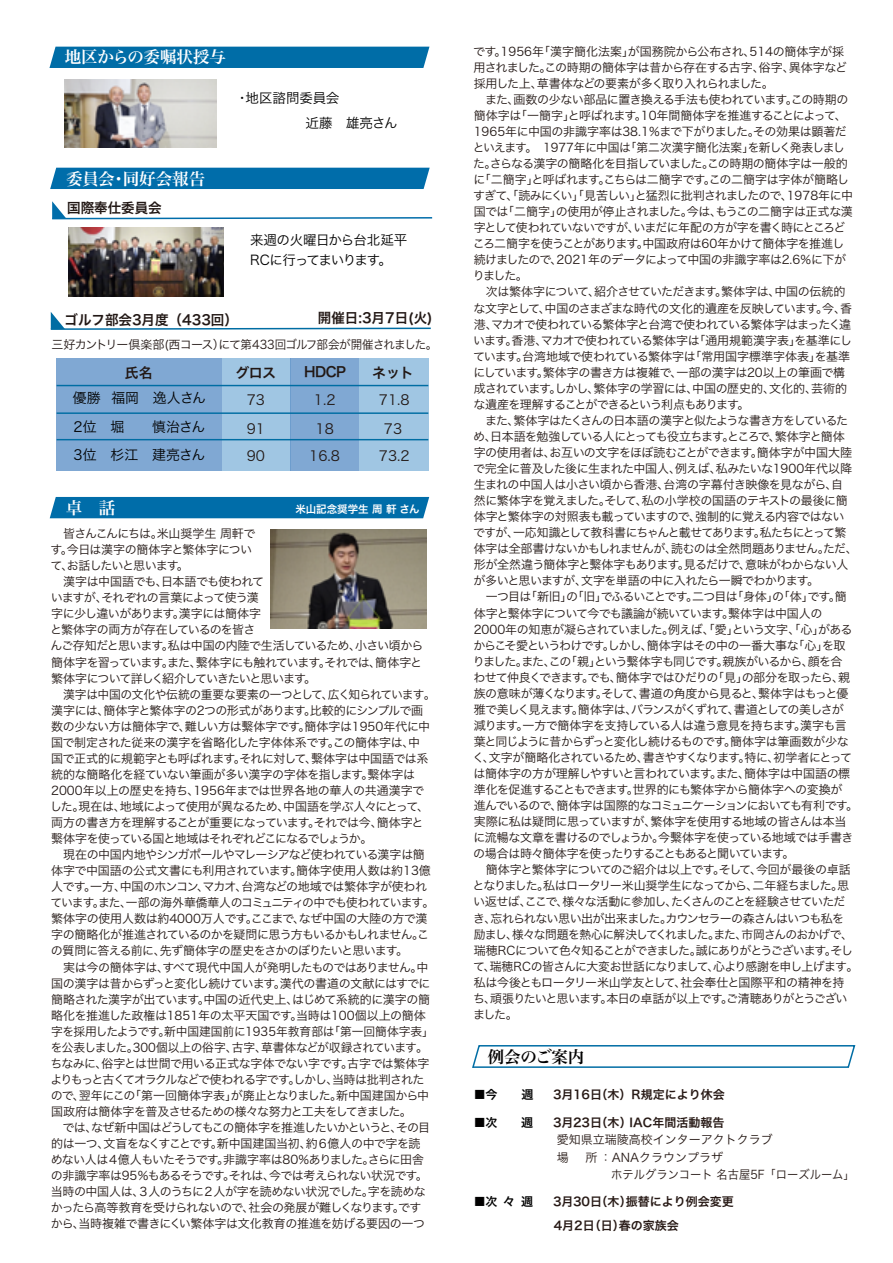
<style>
.page{position:relative;width:893px;height:1263px;background:#fff}
.page>*{position:absolute;margin:0;border:0;box-sizing:border-box;transform-origin:0 0}
.t1{font:16.5px "Hira Min Pro W6";color:#fff}
.t2{font:16.5px "Hira Min Pro W6";letter-spacing:-.02em;color:#020000}
.t3{font:13.95px/29.1px "Hira Kaku Pro N W3";letter-spacing:-.005em;color:#000}
.t4{font:13.95px/29px "Hira Kaku Pro W3";color:#221815}
.t5{font:13.95px "Hira Kaku Pro W6";letter-spacing:-.035em;color:#221815}
.t6{font:13.8px "Hira Kaku Pro W6";color:#221815}
.t7{font:13.5px/19.5px "Hira Kaku Pro N W3";letter-spacing:-.055em;color:#000}
.t8{font:13.5px/25.3px "Hira Kaku Pro N W3";color:#000}
.t9{font:12px/16px "Hira Kaku Pro N W3";letter-spacing:-.05em;color:#221714}
.t10{font:12px "Hira Kaku Pro W6";color:#271915}
.t11{font:12px/16.5px "Hira Kaku Pro W3";color:#261915}
.t12{font:12px "Hira Kaku Pro W6";color:#000}
.t13{font:12px "Hira Kaku Pro W6";color:#010000}
.t14{font:10.5px "Hira Kaku Pro W6";color:#fff}
.s1{color:#010000}
</style>
<div class="page">
<svg style="left:472px;top:1045px;width:384px;height:23px"></svg>
<div style="left:50px;top:497px;width:379px;height:21px;background:#006da9"></div>
<img style="left:270px;top:529px;width:156px;height:99px">
<div style="left:49px;top:47px;width:380px;height:21px;background:#006da7"></div>
<div style="left:50px;top:168px;width:380px;height:21px;background:#006daa"></div>
<svg style="left:52px;top:201px;width:380px;height:18px"></svg>
<img style="left:65px;top:79px;width:151px;height:69px">
<img style="left:68px;top:227px;width:156px;height:70px">
<svg style="left:51px;top:312px;width:380px;height:18px"></svg>
<div style="left:57px;top:358px;width:165px;height:112px;background:#80a8d3"></div>
<div style="left:222px;top:358px;width:69px;height:112px;background:#a0c6e3"></div>
<div style="left:291px;top:358px;width:68px;height:112px;background:#80a8d3"></div>
<div style="left:359px;top:358px;width:69px;height:112px;background:#a0c6e3"></div>
<hr style="left:57px;top:439px;width:371px;height:1px;background:#006da3">
<hr style="left:57px;top:385px;width:371px;height:1px;background:#006da3">
<hr style="left:57px;top:412px;width:371px;height:2px;background:#006da3">
<h1 class="t1" style="left:65px;top:42px;width:163px">地区からの委嘱状授与</h1>
<p class="t8" style="left:305px;top:84px;width:94px;text-indent:-70px">・地区諮問委員会<br>近藤　雄亮さん</p>
<h1 class="t1" style="left:66px;top:164px;width:141px">委員会・同好会報告</h1>
<p class="t6" style="left:67px;top:195px;width:96px">国際奉仕委員会</p>
<p class="t7" style="left:250px;top:230px;width:159px">来週の火曜日から台北延平<br>RCに行ってまいります。</p>
<p class="t6" style="left:65px;top:307px;width:175px">ゴルフ部会3月度（433回）</p>
<p class="t6" style="left:318px;top:305px;width:116px">開催日:3月7日(火)</p>
<p class="t9" style="left:51px;top:335px;width:387px">三好カントリー倶楽部(西コース）にて第433回ゴルフ部会が開催されました。</p>
<p class="t5" style="left:235px;top:360px;width:42px">グロス</p>
<p class="t5" style="left:304px;top:360px;width:44px">HDCP</p>
<p class="t4" style="left:247px;top:384px;width:20px">73<br>91</p>
<p class="t4" style="left:247px;top:441px;width:20px">90</p>
<p class="t4" style="left:309px;top:441px;width:32px">16.8</p>
<p class="t5" style="left:125px;top:360px;width:29px">氏名</p>
<p class="t5" style="left:372px;top:360px;width:43px">ネット</p>
<p class="t3" style="left:73px;top:382px;width:135px">優勝 福岡　逸人さん<br>2位　堀　　慎治さん</p>
<p class="t3" style="left:74px;top:439px;width:133px">3位　杉江　建亮さん</p>
<p class="t4" style="left:314px;top:384px;width:23px">1.2</p>
<p class="t4" style="left:379px;top:384px;width:32px">71.8</p>
<p class="t4" style="left:316px;top:413px;width:20px">18</p>
<p class="t4" style="left:384px;top:413px;width:20px">73</p>
<p class="t4" style="left:379px;top:441px;width:32px">73.2</p>
<h1 class="t1" style="left:66px;top:493px;width:51px">卓　話</h1>
<p class="t14" style="left:295px;top:499px;width:126px">米山記念奨学生 周 軒 さん</p>
<p class="t9" style="left:50px;top:525px;width:375px">　皆さんこんにちは。米山奨学生 周軒で<br>す。今日は漢字の簡体字と繁体字につい<br>て、お話したいと思います。<br>　漢字は中国語でも、日本語でも使われて<br>いますが、それぞれの言葉によって使う漢<br>字に少し違いがあります。漢字には簡体字<br>と繁体字の両方が存在しているのを皆さ<br>んご存知だと思います。私は中国の内陸で生活しているため、小さい頃から簡体字を習っています。また、繫体字にも触れています。それでは、簡体字と繁体字について詳しく紹介していきたいと思います。</p>
<p class="t9" style="left:50px;top:685px;width:387px;text-indent:13px">漢字は中国の文化や伝統の重要な要素の一つとして、広く知られています。漢字には、簡体字と繁体字の2つの形式があります。比較的にシンプルで画数の少ない方は簡体字で、難しい方は繫体字です。簡体字は1950年代に中国で制定された従来の漢字を省略化した字体体系です。この簡体字は、中<br>国で正式的に規範字とも呼ばれます。それに対して、繫体字は中国語では系統的な簡略化を経ていない筆画が多い漢字の字体を指します。繫体字は2000年以上の歴史を持ち、1956年までは世界各地の華人の共通漢字でした。現在は、地域によって使用が異なるため、中国語を学ぶ人々にとって、両方の書き方を理解することが重要になっています。それでは今、簡体字と繫体字を使っている国と地域はそれぞれどこになるでしょうか。<br>　現在の中国内地やシンガポールやマレーシアなど使われている漢字は簡体字で中国語の公式文書にも利用されています。簡体字使用人数は約13億人です。一方、中国のホンコン、マカオ、台湾などの地域では繁体字が使われています。また、一部の海外華僑華人のコミュニティの中でも使われています。繁体字の使用人数は約4000万人です。ここまで、なぜ中国の大陸の方で漢字の簡略化が推進されているのかを疑問に思う方もいるかもしれません。この質問に答える前に、先ず簡体字の歴史をさかのぼりたいと思います。<br>　実は今の簡体字は、すべて現代中国人が発明したものではありません。中国の漢字は昔からずっと変化し続けています。漢代の書道の文献にはすでに簡略された漢字が出ています。中国の近代史上、はじめて系統的に漢字の簡略化を推進した政権は1851年の太平天国です。当時は100個以上の簡体字を採用したようです。新中国建国前に1935年教育部は「第一回簡体字表」を公表しました。300個以上の俗字、古字、草書体などが収録されています。ちなみに、俗字とは世間で用いる正式な字体でない字です。古字では繁体字よりもっと古くてオラクルなどで使われる字です。しかし、当時は批判されたので、翌年にこの「第一回簡体字表」が廃止となりました。新中国建国から中国政府は簡体字を普及させるための様々な努力と工夫をしてきました。<br>　では、なぜ新中国はどうしてもこの簡体字を推進したいかというと、その目的は一つ、文盲をなくすことです。新中国建国当初、約６億人の中で字を読<br>めない人は４億人もいたそうです。非識字率は80％ありました。さらに田舎の非識字率は95％もあるそうです。それは、今では考えられない状況です。当時の中国人は、３人のうちに２人が字を読めない状況でした。字を読めなかったら高等教育を受けられないので、社会の発展が難しくなります。です<br>から、当時複雑で書きにくい繁体字は文化教育の推進を妨げる要因の一つ</p>
<p class="t9" style="left:472px;top:42px;width:387px">です。1956年「漢字簡化法案」が国務院から公布され、514の簡体字が採用されました。この時期の簡体字は昔から存在する古字、俗字、異体字など採用した上、草書体などの要素が多く取り入れられました。<br>　また、画数の少ない部品に置き換える手法も使われています。この時期の簡体字は「一簡字」と呼ばれます。10年間簡体字を推進することによって、1965年に中国の非識字率は38.1％まで下がりました。その効果は顕著だといえます。　1977年に中国は「第二次漢字簡化法案」を新しく発表しました。さらなる漢字の簡略化を目指していました。この時期の簡体字は一般的に「二簡字」と呼ばれます。こちらは二簡字です。この二簡字は字体が簡略しすぎて、「読みにくい」「見苦しい」と猛烈に批判されましたので、1978年に中国では「二簡字」の使用が停止されました。今は、もうこの二簡字は正式な漢字として使われていないですが、いまだに年配の方が字を書く時にところどころ二簡字を使うことがあります。中国政府は60年かけて簡体字を推進し続けましたので、2021年のデータによって中国の非識字率は2.6％に下がりました。<br>　次は繁体字について、紹介させていただきます。繁体字は、中国の伝統的な文字として、中国のさまざまな時代の文化的遺産を反映しています。今、香港、マカオで使われている繁体字と台湾で使われている繁体字はまったく違います。香港、マカオで使われている繁体字は「通用規範漢字表」を基準にしています。台湾地域で使われている繁体字は「常用国字標準字体表」を基準にしています。繁体字の書き方は複雑で、一部の漢字は20以上の筆画で構成されています。しかし、繁体字の学習には、中国の歴史的、文化的、芸術的な遺産を理解することができるという利点もあります。<br>　また、繁体字はたくさんの日本語の漢字と似たような書き方をしているため、日本語を勉強している人にとっても役立ちます。ところで、繁体字と簡体字の使用者は、お互いの文字をほぼ読むことができます。簡体字が中国大陸で完全に普及した後に生まれた中国人、例えば、私みたいな1900年代以降生まれの中国人は小さい頃から香港、台湾の字幕付き映像を見ながら、自<br>然に繁体字を覚えました。そして、私の小学校の国語のテキストの最後に簡体字と繁体字の対照表も載っていますので、強制的に覚える内容ではない<br>ですが、一応知識として教科書にちゃんと載せてあります。私たちにとって繁体字は全部書けないかもしれませんが、読むのは全然問題ありません。ただ、形が全然違う簡体字と繫体字もあります。見るだけで、意味がわからない人が多いと思いますが、文字を単語の中に入れたら一瞬でわかります。<br>　一つ目は「新旧」の「旧」でふるいことです。二つ目は「身体」の「体」です。簡体字と繫体字について今でも議論が続いています。繫体字は中国人の<br>2000年の知恵が凝らされていました。例えば、「愛」という文字、「心」があるからこそ愛というわけです。しかし、簡体字はその中の一番大事な「心」を取りました。また、この「親」という繫体字も同じです。親族がいるから、顔を合<br>わせて仲良くできます。でも、簡体字ではひだりの「見」の部分を取ったら、親族の意味が薄くなります。そして、書道の角度から見ると、繫体字はもっと優雅で美しく見えます。簡体字は、バランスがくずれて、書道としての美しさが<br>減ります。一方で簡体字を支持している人は違う意見を持ちます。漢字も言葉と同じように昔からずっと変化し続けるものです。簡体字は筆画数が少なく、文字が簡略化されているため、書きやすくなります。特に、初学者にとっては簡体字の方が理解しやすいと言われています。また、簡体字は中国語の標準化を促進することもできます。世界的にも繁体字から簡体字への変換が<br>進んでいるので、簡体字は国際的なコミュニケーションにおいても有利です。実際に私は疑問に思っていますが、繁体字を使用する地域の皆さんは本当に流暢な文章を書けるのでしょうか。今繫体字を使っている地域では手書きの場合は時々簡体字を使ったりすることもあると聞いています。<br>　簡体字と繁体字についてのご紹介は以上です。そして、今回が最後の卓話となりました。私はロータリー米山奨学生になってから、二年経ちました。思い返せば、ここで、様々な活動に参加し、たくさんのことを経験させていただき、忘れられない思い出が出来ました。カウンセラーの森さんはいつも私を<br>励まし、様々な問題を熱心に解決してくれました。また、市岡さんのおかげで、瑞穂RCについて色々知ることができました。誠にありがとうございます。そして、瑞穂RCの皆さんに大変お世話になりまして、心より感謝を申し上げます。私は今後ともロータリー米山学友として、社会奉仕と国際平和の精神を持ち、頑張りたいと思います。本日の卓話が以上です。ご清聴ありがとうございました。</p>
<h1 class="t2" style="left:488px;top:1042px;width:98px">例会のご案内</h1>
<p class="t13" style="left:474px;top:1083px;width:61px">■今　　週</p>
<p class="t10" style="left:553px;top:1083px;width:173px">3月16日（木）R規定により休会</p>
<p class="t12" style="left:474px;top:1111px;width:61px"><span class="s1">■</span>次 　 週</p>
<p class="t12" style="left:474px;top:1191px;width:61px"><span class="s1">■</span>次 々 週</p>
<p class="t10" style="left:553px;top:1111px;width:173px">3月23日（木）IAC年間活動報告</p>
<p class="t11" style="left:557px;top:1131px;width:217px">愛知県立瑞陵高校インターアクトクラブ</p>
<p class="t11" style="left:611px;top:1149px;width:245px;text-indent:-55px">場　所：ANAクラウンプラザ<br>ホテルグランコート 名古屋5F「ローズルーム」</p>
<p class="t10" style="left:553px;top:1191px;width:182px">3月30日（木）振替により例会変更</p>
<p class="t10" style="left:554px;top:1214px;width:127px">4月2日（日）春の家族会</p>
</div>
